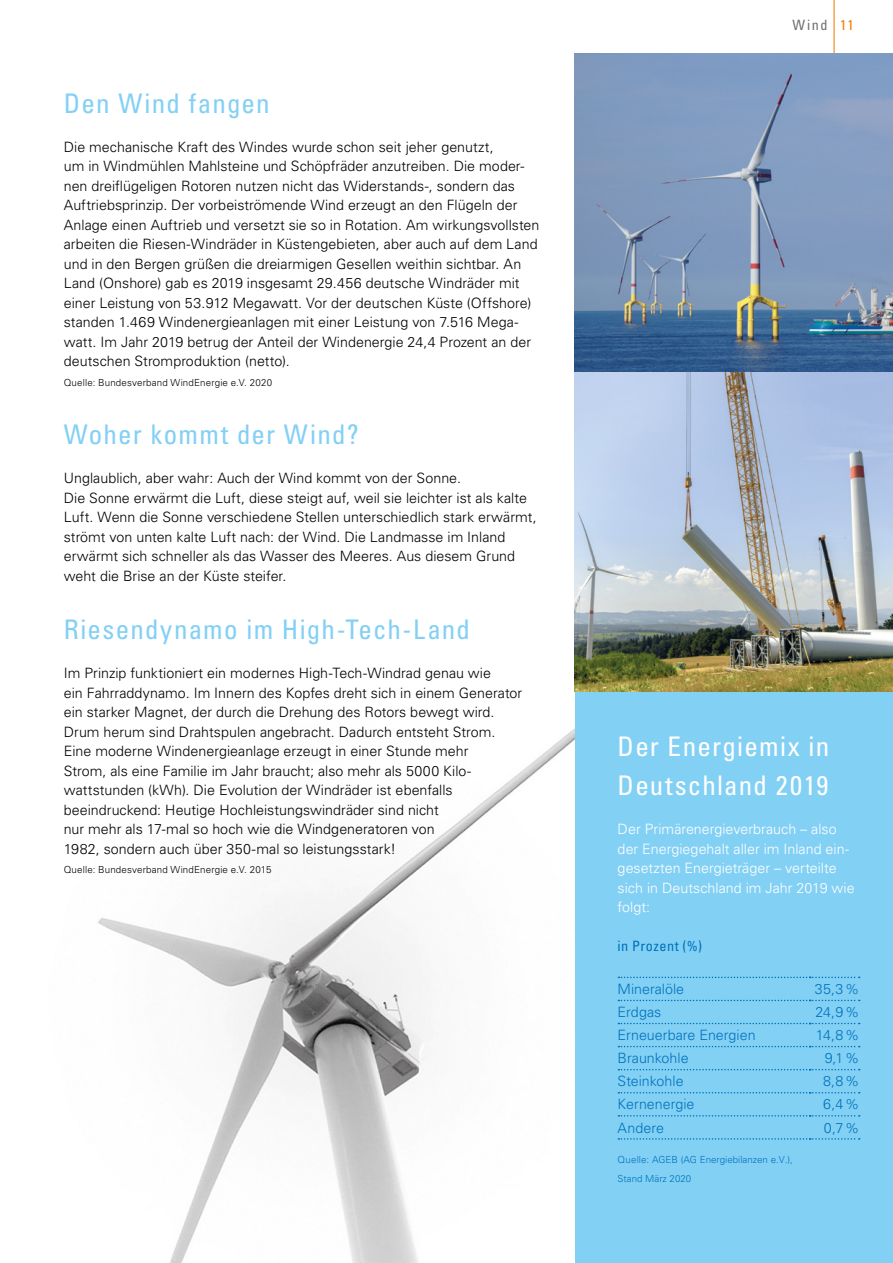
<style>
.page{position:relative;width:893px;height:1263px;background:#fff}
.page>*{position:absolute;margin:0;border:0;box-sizing:border-box;transform-origin:0 0}
.TH_Absatzformate_H3_Headline_18pt{font:condensed 27px "Univers LT Pro";letter-spacing:.045em;color:#83d0f5}
.TH_Absatzformate_H3_Headline-Marginalspa{font:condensed 27px/39px "Univers LT Pro";letter-spacing:.045em;color:#fff}
.TH_Absatzformate_P_Fließtext{font:300 14.25px/19.5px "Univers LT Pro 45";color:#000}
.TH_Absatzformate_P_Fließtext_Marginalspa{font:300 14.25px/19.5px "Univers LT Pro 45";color:#fff}
.TH_Absatzformate_Tabelle{font:300 14.25px "Univers LT Pro 45";color:#0072bb}
.TH_Absatzformate_Grafiken_G_G_Titel{font:condensed 14.25px "Univers LT Pro";letter-spacing:.03em;color:#0072bb}
.TH_Absatzformate_H2_Kopfzeile{font:condensed 14.25px "Univers LT Pro";letter-spacing:.11em;color:#706f6f}
.TH_Absatzformate_P_Quelle_Verweis-6_5pt{font:300 9.75px "Univers LT Pro 45";letter-spacing:.015em;color:#000}
.TH_Absatzformate_P_Quelle_Verweis-6_5pt-2{font:300 9.75px/19.5px "Univers LT Pro 45";color:#0072bb}
.s1{color:#ef7d00}
</style>
<div class="page">
<hr style="left:833px;top:0;width:2px;height:54px;background:#ef7d00">
<div style="left:574px;top:692px;width:319px;height:571px;background:#83d0f5"></div>
<img style="left:98px;top:729px;width:476px;height:534px">
<svg style="left:618px;top:977px;width:242px;height:1px"></svg>
<svg style="left:618px;top:1000px;width:242px;height:1px"></svg>
<svg style="left:618px;top:1023px;width:242px;height:1px"></svg>
<svg style="left:618px;top:1046px;width:242px;height:1px"></svg>
<svg style="left:618px;top:1069px;width:242px;height:1px"></svg>
<svg style="left:618px;top:1092px;width:242px;height:1px"></svg>
<svg style="left:618px;top:1115px;width:242px;height:1px"></svg>
<svg style="left:618px;top:1138px;width:242px;height:2px"></svg>
<img style="left:574px;top:54px;width:319px;height:638px">
<h3 class="TH_Absatzformate_H3_Headline_18pt" style="left:64px;top:86px;width:207px">Den Wind fangen</h3>
<p class="TH_Absatzformate_P_Fließtext" style="left:64px;top:137px;width:477px">Die mechanische Kraft des Windes wurde schon seit jeher genutzt,<br>um in Windmühlen Mahlsteine und Schöpfräder anzutreiben. Die moder&shy;nen dreiflügeligen Rotoren nutzen nicht das Widerstands-, sondern das Auftriebsprinzip. Der vorbeiströmende Wind erzeugt an den Flügeln der Anlage einen Auftrieb und versetzt sie so in Rotation. Am wirkungsvollsten arbeiten die Riesen-Windräder in Küstengebieten, aber auch auf dem Land und in den Bergen grüßen die dreiarmigen Gesellen weithin sichtbar. An Land (Onshore) gab es 2019 insgesamt 29.456 deutsche Windräder mit einer Leistung von 53.912 Megawatt. Vor der deutschen Küste (Offshore) standen 1.469 Windenergieanlagen mit einer Leistung von 7.516 Mega&shy;watt. Im Jahr 2019 betrug der Anteil der Windenergie 24,4 Prozent an der deutschen Stromproduktion (netto).</p>
<p class="TH_Absatzformate_P_Quelle_Verweis-6_5pt" style="left:64px;top:376px;width:210px">Quelle: Bundesverband WindEnergie e.V. 2020</p>
<h3 class="TH_Absatzformate_H3_Headline_18pt" style="left:64px;top:417px;width:297px">Woher kommt der Wind?</h3>
<p class="TH_Absatzformate_P_Fließtext" style="left:64px;top:468px;width:474px">Unglaublich, aber wahr: Auch der Wind kommt von der Sonne.<br>Die Sonne erwärmt die Luft, diese steigt auf, weil sie leichter ist als kalte Luft. Wenn die Sonne verschiedene Stellen unterschiedlich stark erwärmt, strömt von unten kalte Luft nach: der Wind. Die Landmasse im Inland erwärmt sich schneller als das Wasser des Meeres. Aus diesem Grund weht die Brise an der Küste steifer.</p>
<h3 class="TH_Absatzformate_H3_Headline_18pt" style="left:64px;top:612px;width:408px">Riesendynamo im High-Tech-Land</h3>
<p class="TH_Absatzformate_P_Fließtext" style="left:64px;top:663px;width:460px">Im Prinzip funktioniert ein modernes High-Tech-Windrad genau wie<br>ein Fahrraddynamo. Im Innern des Kopfes dreht sich in einem Generator ein starker Magnet, der durch die Drehung des Rotors bewegt wird.<br>Drum herum sind Drahtspulen angebracht. Dadurch entsteht Strom.<br>Eine moderne Windenergieanlage erzeugt in einer Stunde mehr<br>Strom, als eine Familie im Jahr braucht; also mehr als 5000 Kilo&shy;wattstunden (kWh). Die Evolution der Windräder ist ebenfalls beeindruckend: Heutige Hochleistungswindräder sind nicht<br>nur mehr als 17-mal so hoch wie die Windgeneratoren von<br>1982, sondern auch über 350-mal so leistungsstark!</p>
<p class="TH_Absatzformate_P_Quelle_Verweis-6_5pt" style="left:64px;top:864px;width:209px">Quelle: Bundesverband WindEnergie e.V. 2015</p>
<h2 class="TH_Absatzformate_H2_Kopfzeile" style="left:792px;top:16px;width:63px">Wind <span class="s1">11</span></h2>
<h3 class="TH_Absatzformate_H3_Headline-Marginalspa" style="left:618px;top:726px;width:213px">Der Energiemix in<br>Deutschland 2019</h3>
<p class="TH_Absatzformate_P_Fließtext_Marginalspa" style="left:618px;top:819px;width:239px">Der Primärenergieverbrauch – also der Energiegehalt aller im Inland ein&shy;gesetzten Energieträger – verteilte sich in Deutschland im Jahr 2019 wie folgt:</p>
<p class="TH_Absatzformate_Grafiken_G_G_Titel" style="left:618px;top:937px;width:86px">in Prozent (%)</p>
<p class="TH_Absatzformate_Tabelle" style="left:618px;top:980px;width:68px">Mineralöle</p>
<p class="TH_Absatzformate_Tabelle" style="left:815px;top:980px;width:46px">35,3%</p>
<p class="TH_Absatzformate_Tabelle" style="left:618px;top:1003px;width:45px">Erdgas</p>
<p class="TH_Absatzformate_Tabelle" style="left:815px;top:1003px;width:46px">24,9%</p>
<p class="TH_Absatzformate_Tabelle" style="left:618px;top:1026px;width:139px">Erneuerbare Energien</p>
<p class="TH_Absatzformate_Tabelle" style="left:816px;top:1026px;width:45px">14,8%</p>
<p class="TH_Absatzformate_Tabelle" style="left:618px;top:1049px;width:72px">Braunkohle</p>
<p class="TH_Absatzformate_Tabelle" style="left:825px;top:1049px;width:36px">9,1%</p>
<p class="TH_Absatzformate_Tabelle" style="left:618px;top:1073px;width:67px">Steinkohle</p>
<p class="TH_Absatzformate_Tabelle" style="left:823px;top:1073px;width:38px">8,8%</p>
<p class="TH_Absatzformate_Tabelle" style="left:618px;top:1096px;width:78px">Kernenergie</p>
<p class="TH_Absatzformate_Tabelle" style="left:823px;top:1096px;width:38px">6,4%</p>
<p class="TH_Absatzformate_Tabelle" style="left:618px;top:1119px;width:48px">Andere</p>
<p class="TH_Absatzformate_Tabelle" style="left:824px;top:1119px;width:37px">0,7%</p>
<p class="TH_Absatzformate_P_Quelle_Verweis-6_5pt-2" style="left:618px;top:1150px;width:177px">Quelle: AGEB (AG Energiebilanzen e.V.),<br>Stand März 2020</p>
</div>
